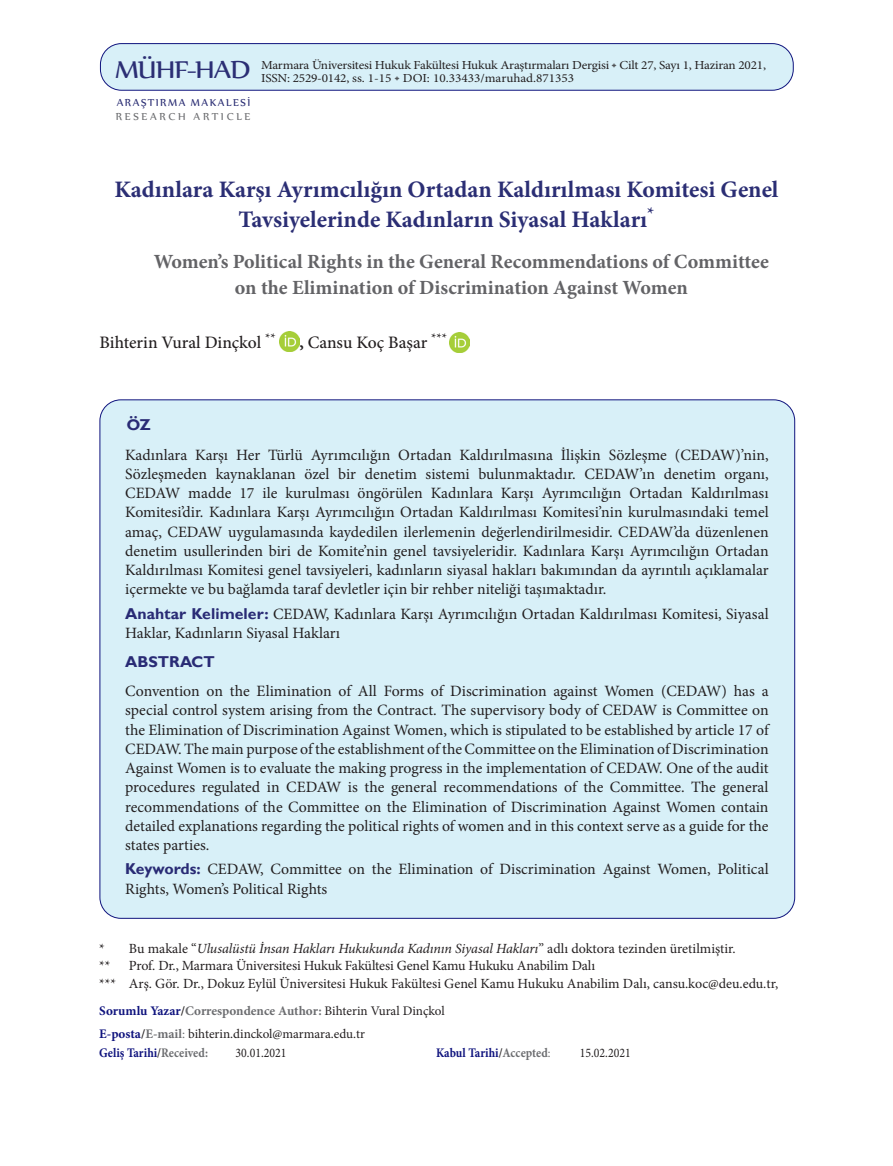
<style>
.page{position:relative;width:893px;height:1166px;background:#fff}
.page>*{position:absolute;margin:0;border:0;box-sizing:border-box;transform-origin:0 0}
.t1{font:29.75px "Nyala";letter-spacing:-.04em;color:#2b2e74;scale:1.08 1}
.t2{font:700 23.62px/29.8px "Minion Pro";color:#2b2e74;text-align:center}
.h1_1{font:700 20.12px/26.2px "Minion Pro";color:#636366;text-align:center}
.author{font:500 17.5px "Minion Pro";letter-spacing:-.005em;color:#231f20}
.AbstractTxtTR{font:15.75px/19.2px "Minion Pro";color:#231f20;text-align:justify}
.AbstractH{font:700 15.75px "Gill Sans TR";color:#292b75}
.footnotes{font:14px "Minion Pro";letter-spacing:-.01em;color:#231f20}
.footnotes-2{font:italic 14px "Minion Pro";letter-spacing:-.01em;color:#231f20}
.authorDetayContact{font:700 13.12px "Minion Pro";color:#6c6d70}
.authorDetayContact-2{font:13.12px "Minion Pro";letter-spacing:-.005em;color:#231f20}
.TabloTxt{font:700 13.12px "Minion Pro";color:#10147e;scale:.9 1}
.TabloTxt-2{font:13.12px "Minion Pro";color:#231f20;scale:.9 1}
.t3{font:12.25px "Minion Pro";letter-spacing:-.015em;color:#231f20;scale:1.08 1}
.t4{font:12.25px "Nyala";letter-spacing:.12em;color:#2b2e74}
.t5{font:12.25px "Nyala";letter-spacing:.22em;color:#6c6d70}
.s1{font-family:"Nyala"}
.s2{font-weight:700}
.s3{font-family:"Gill Sans TR";font-weight:700;color:#292b75}
.s4{font-style:normal}
.s5{color:#10147e}
.s6{color:#231f20}
.s7{font-weight:400;color:#231f20}
.s8{font-weight:700;color:#10147e}
.s9{font-weight:700;color:#6c6d70}
.s10{color:#6c6d70}
.s11{font-weight:400;color:#6c6d70}
</style>
<div class="page">
<div style="left:100px;top:44px;width:693px;height:46px;background:#d8f0f8;border-radius:21px"></div>
<div style="left:100px;top:43px;width:694px;height:48px;border:1px solid #10147e;border-radius:21px"></div>
<div style="left:100px;top:400px;width:695px;height:518px;background:#d8f0f8;border-radius:21px"></div>
<img style="left:280px;top:331px;width:19px;height:20px">
<img style="left:450px;top:333px;width:20px;height:20px">
<h1 class="t1" style="left:115px;top:51px;width:127px">MÜHF-HAD</h1>
<p class="t4" style="left:117px;top:95px;width:135px">ARAŞTIRMA MAKALESI</p>
<p class="t5" style="left:116px;top:109px;width:136px">RESEARCH ARTICLE</p>
<p class="t3" style="left:261px;top:57px;width:469px">Marmara Üniversitesi Hukuk Fakültesi Hukuk Araştırmaları Dergisi <span class="s1">•</span> Cilt 27, Sayı 1, Haziran 2021,</p>
<p class="t3" style="left:261px;top:70px;width:291px">ISSN: 2529-0142, ss. 1-15 <span class="s1">•</span> DOI: 10.33433/maruhad.871353</p>
<p class="t2" style="left:115px;top:174px;width:665px">Kadınlara Karşı Ayrımcılığın Ortadan Kaldırılması Komitesi Genel<br>Tavsiyelerinde Kadınların Siyasal Hakları<sup>*</sup></p>
<p class="h1_1" style="left:154px;top:248px;width:617px">Women’s Political Rights in the General Recommendations of Committee on the Elimination of Discrimination Against Women</p>
<p class="author" style="left:100px;top:330px;width:178px">Bihterin Vural Dinçkol <sup>**</sup></p>
<p class="author" style="left:299px;top:330px;width:149px"><span class="s2">,</span> Cansu Koç Başar <sup>***</sup></p>
<p class="AbstractH" style="left:127px;top:415px;width:25px">ÖZ</p>
<p class="AbstractTxtTR" style="left:125px;top:445px;width:645px">Kadınlara Karşı Her Türlü Ayrımcılığın Ortadan Kaldırılmasına İlişkin Sözleşme (CEDAW)’nin, Sözleşmeden kaynaklanan özel bir denetim sistemi bulunmaktadır. CEDAW’ın denetim organı, CEDAW madde 17 ile kurulması öngörülen Kadınlara Karşı Ayrımcılığın Ortadan Kaldırılması Komitesi’dir. Kadınlara Karşı Ayrımcılığın Ortadan Kaldırılması Komitesi’nin kurulmasındaki temel amaç, CEDAW uygulamasında kaydedilen ilerlemenin değerlendirilmesidir. CEDAW’da düzenlenen denetim usullerinden biri de Komite’nin genel tavsiyeleridir. Kadınlara Karşı Ayrımcılığın Ortadan Kaldırılması Komitesi genel tavsiyeleri, kadınların siyasal hakları bakımından da ayrıntılı açıklamalar içermekte ve bu bağlamda taraf devletler için bir rehber niteliği taşımaktadır.</p>
<p class="AbstractTxtTR" style="left:125px;top:604px;width:645px"><span class="s3">Anahtar Kelimeler:</span> CEDAW, Kadınlara Karşı Ayrımcılığın Ortadan Kaldırılması Komitesi, Siyasal<br>Haklar, Kadınların Siyasal Hakları</p>
<p class="AbstractH" style="left:125px;top:652px;width:91px">ABSTRACT</p>
<p class="AbstractTxtTR" style="left:125px;top:681px;width:645px">Convention on the Elimination of All Forms of Discrimination against Women (CEDAW) has a special control system arising from the Contract. The supervisory body of CEDAW is Committee on the Elimination of Discrimination Against Women, which is stipulated to be established by article 17 of CEDAW. The main purpose of the establishment of the Committee on the Elimination of Discrimination Against Women is to evaluate the making progress in the implementation of CEDAW. One of the audit procedures regulated in CEDAW is the general recommendations of the Committee. The general recommendations of the Committee on the Elimination of Discrimination Against Women contain detailed explanations regarding the political rights of women and in this context serve as a guide for the states parties.</p>
<p class="AbstractTxtTR" style="left:125px;top:860px;width:645px"><span class="s3">Keywords:</span> CEDAW, Committee on the Elimination of Discrimination Against Women, Political<br>Rights, Women’s Political Rights</p>
<p class="footnotes-2" style="left:99px;top:938px;width:638px"><span class="s4">* Bu makale “</span>Ulusalüstü İnsan Hakları Hukukunda Kadının Siyasal Hakları<span class="s4">” adlı doktora tezinden üretilmiştir.</span></p>
<p class="footnotes" style="left:99px;top:956px;width:13px">**</p>
<p class="footnotes" style="left:129px;top:956px;width:468px">Prof. Dr., Marmara Üniversitesi Hukuk Fakültesi Genel Kamu Hukuku Anabilim Dalı</p>
<p class="footnotes" style="left:99px;top:974px;width:681px">*** Arş. Gör. Dr., Dokuz Eylül Üniversitesi Hukuk Fakültesi Genel Kamu Hukuku Anabilim Dalı, cansu.koc@deu.edu.tr,</p>
<p class="authorDetayContact" style="left:99px;top:1002px;width:347px"><span class="s5">Sorumlu Yazar</span><span class="s6">/</span>Correspondence Author: <span class="s7">Bihterin Vural Dinçkol</span></p>
<p class="authorDetayContact-2" style="left:99px;top:1025px;width:267px"><span class="s8">E-posta</span><span class="s2">/</span><span class="s9">E-mail</span><span class="s10">:</span> bihterin.dinckol@marmara.edu.tr</p>
<p class="TabloTxt" style="left:99px;top:1044px;width:122px">Geliş Tarihi<span class="s6">/</span><span class="s10">Received:</span></p>
<p class="TabloTxt-2" style="left:236px;top:1044px;width:58px">30.01.2021</p>
<p class="TabloTxt" style="left:436px;top:1044px;width:129px">Kabul Tarihi<span class="s6">/</span><span class="s10">Accepted</span><span class="s11">:</span></p>
<p class="TabloTxt-2" style="left:580px;top:1044px;width:58px">15.02.2021</p>
</div>
